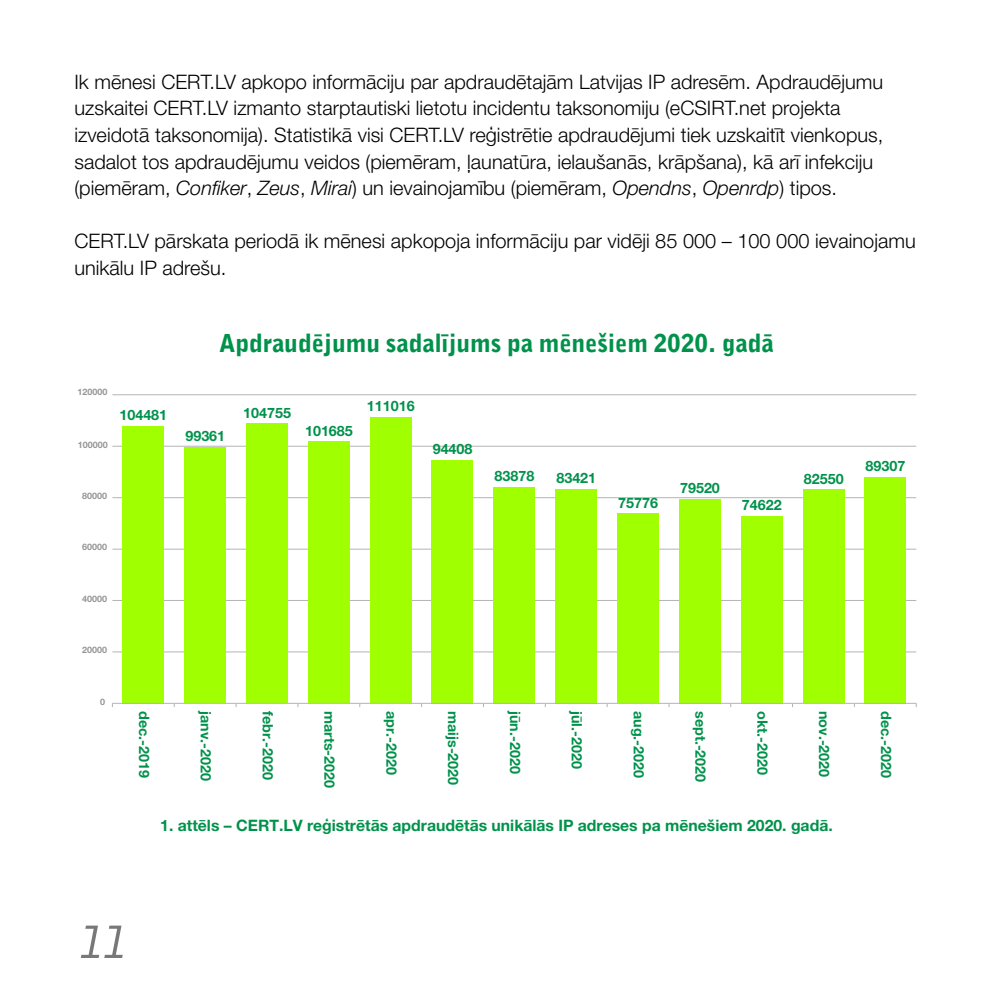
<style>
.page{position:relative;width:993px;height:993px;background:#fff}
.page>*{position:absolute;margin:0;border:0;box-sizing:border-box;transform-origin:0 0}
.t1{font:italic 52.5px "Bell Gothic";color:#787878}
.t2{font:900 24.5px "Bell Gothic";color:#00924b}
.t3{font:300 19.95px/26.6px "Helvetica Neue LT Pro";color:#000}
.t4{font:700 15.75px "Helvetica Neue LT Pro";color:#00924b}
.t5{font:700 14.35px "Helvetica Neue LT Pro";color:#00924b}
.t6{font:700 8.92px "Helvetica Neue LT Pro";color:#969696}
.s1{font-style:italic}
</style>
<div class="page">
<hr style="left:112px;top:651px;width:803px;height:1px;background:#b4b4b4">
<hr style="left:112px;top:599px;width:803px;height:1px;background:#b4b4b4">
<hr style="left:112px;top:548px;width:803px;height:1px;background:#b4b4b4">
<hr style="left:112px;top:497px;width:803px;height:1px;background:#b4b4b4">
<hr style="left:112px;top:445px;width:803px;height:1px;background:#b4b4b4">
<hr style="left:112px;top:394px;width:803px;height:1px;background:#b4b4b4">
<div style="left:864px;top:477px;width:41px;height:226px;background:#a0ff00"></div>
<div style="left:802px;top:489px;width:41px;height:214px;background:#a0ff00"></div>
<div style="left:740px;top:516px;width:42px;height:187px;background:#a0ff00"></div>
<div style="left:679px;top:499px;width:41px;height:204px;background:#a0ff00"></div>
<div style="left:617px;top:513px;width:41px;height:190px;background:#a0ff00"></div>
<div style="left:555px;top:489px;width:41px;height:214px;background:#a0ff00"></div>
<div style="left:493px;top:486px;width:41px;height:217px;background:#a0ff00"></div>
<div style="left:431px;top:460px;width:42px;height:243px;background:#a0ff00"></div>
<div style="left:370px;top:417px;width:41px;height:286px;background:#a0ff00"></div>
<div style="left:308px;top:441px;width:41px;height:262px;background:#a0ff00"></div>
<div style="left:246px;top:423px;width:41px;height:280px;background:#a0ff00"></div>
<div style="left:184px;top:447px;width:42px;height:256px;background:#a0ff00"></div>
<div style="left:123px;top:426px;width:41px;height:277px;background:#a0ff00"></div>
<hr style="left:112px;top:702px;width:803px;height:1px;background:#b4b4b4">
<p class="t3" style="left:74px;top:68px;width:810px">Ik mēnesi CERT.LV apkopo informāciju par apdraudētajām Latvijas IP adresēm. Apdraudējumu uzskaitei CERT.LV izmanto starptautiski lietotu incidentu taksonomiju (eCSIRT.net projekta izveidotā taksonomija). Statistikā visi CERT.LV reģistrētie apdraudējumi tiek uzskaitīt vienkopus, sadalot tos apdraudējumu veidos (piemēram, ļaunatūra, ielaušanās, krāpšana), kā arī infekciju (piemēram, <span class="s1">Confiker</span>, <span class="s1">Zeus</span>, <span class="s1">Mirai</span>) un ievainojamību (piemēram, <span class="s1">Opendns</span>, <span class="s1">Openrdp</span>) tipos.</p>
<p class="t3" style="left:74px;top:227px;width:842px">CERT.LV pārskata periodā ik mēnesi apkopoja informāciju par vidēji 85 000 – 100 000 ievainojamu unikālu IP adrešu.</p>
<p class="t6" style="left:78px;top:386px;width:31px">120000</p>
<p class="t6" style="left:78px;top:438px;width:31px">100000</p>
<p class="t5" style="left:119px;top:406px;width:49px">104481</p>
<p class="t6" style="left:82px;top:490px;width:26px">80000</p>
<p class="t6" style="left:82px;top:541px;width:26px">60000</p>
<p class="t6" style="left:82px;top:593px;width:26px">40000</p>
<p class="t6" style="left:82px;top:644px;width:26px">20000</p>
<p class="t2" style="left:219px;top:327px;width:556px">Apdraudējumu sadalījums pa mēnešiem 2020. gadā</p>
<p class="t5" style="left:185px;top:427px;width:41px">99361</p>
<p class="t5" style="left:243px;top:404px;width:49px">104755</p>
<p class="t5" style="left:305px;top:422px;width:49px">101685</p>
<p class="t5" style="left:367px;top:397px;width:49px">111016</p>
<p class="t5" style="left:432px;top:439px;width:41px">94408</p>
<p class="t5" style="left:494px;top:466px;width:41px">83878</p>
<p class="t5" style="left:556px;top:469px;width:41px">83421</p>
<p class="t5" style="left:618px;top:493px;width:41px">75776</p>
<p class="t5" style="left:679px;top:479px;width:41px">79520</p>
<p class="t5" style="left:741px;top:496px;width:41px">74622</p>
<p class="t5" style="left:803px;top:470px;width:41px">82550</p>
<p class="t5" style="left:865px;top:457px;width:41px">89307</p>
<p class="t6" style="left:100px;top:695px;width:6px">0</p>
<p class="t5" style="left:153px;top:710px;width:68px;rotate:90deg">dec.-2019</p>
<p class="t5" style="left:215px;top:710px;width:71px;rotate:90deg">janv.-2020</p>
<p class="t5" style="left:276px;top:710px;width:70px;rotate:90deg">febr.-2020</p>
<p class="t5" style="left:338px;top:710px;width:79px;rotate:90deg">marts-2020</p>
<p class="t5" style="left:400px;top:710px;width:66px;rotate:90deg">apr.-2020</p>
<p class="t5" style="left:462px;top:710px;width:76px;rotate:90deg">maijs-2020</p>
<p class="t5" style="left:524px;top:710px;width:64px;rotate:90deg">jūn.-2020</p>
<p class="t5" style="left:585px;top:710px;width:59px;rotate:90deg">jūl.-2020</p>
<p class="t5" style="left:647px;top:710px;width:69px;rotate:90deg">aug.-2020</p>
<p class="t5" style="left:709px;top:710px;width:73px;rotate:90deg">sept.-2020</p>
<p class="t5" style="left:771px;top:710px;width:65px;rotate:90deg">okt.-2020</p>
<p class="t5" style="left:833px;top:710px;width:68px;rotate:90deg">nov.-2020</p>
<p class="t5" style="left:894px;top:710px;width:68px;rotate:90deg">dec.-2020</p>
<p class="t4" style="left:160px;top:815px;width:673px">1. attēls – CERT.LV reģistrētās apdraudētās unikālās IP adreses pa mēnešiem 2020. gadā.</p>
<h1 class="t1" style="left:74px;top:906px;width:54px">11</h1>
</div>
